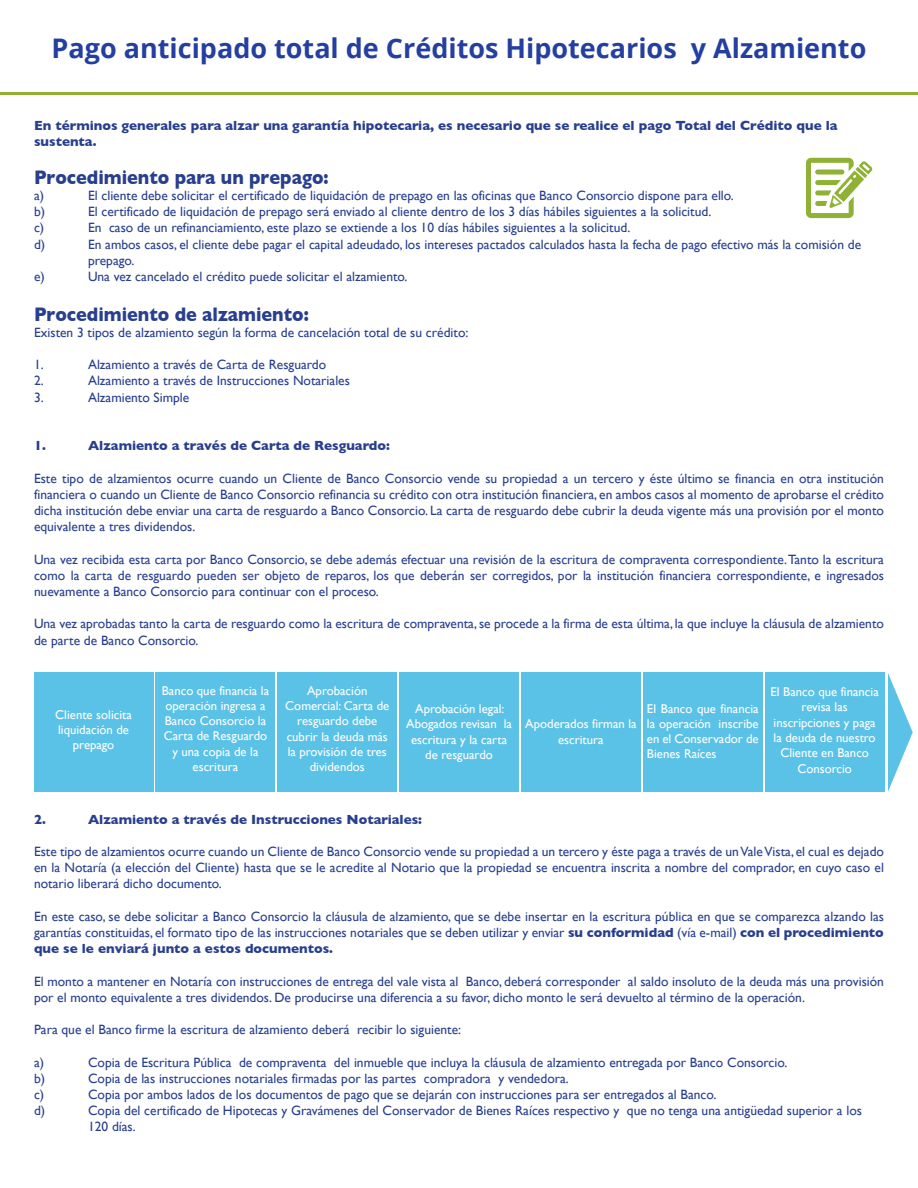
<style>
.page{position:relative;width:918px;height:1188px;background:#fff}
.page>*{position:absolute;margin:0;border:0;box-sizing:border-box;transform-origin:0 0}
.t1{font:700 27px "Open Sans";color:#243fa0}
.t2{font:700 19.95px "Gill Sans";color:#283f8e;scale:.9 1}
.t3{font:13.5px/16.2px "Gill Sans";color:#283f8e}
.t4{font:700 13.5px/16.2px "Gill Sans";color:#283f8e}
.t5{font:12.75px/15.3px "Gill Sans";color:#fff;text-align:center}
.s1{font-weight:700}
</style>
<div class="page">
<div style="left:765px;top:673px;width:119px;height:119px;background:#5bc2e7"></div>
<div style="left:643px;top:673px;width:119px;height:119px;background:#5bc2e7"></div>
<div style="left:521px;top:673px;width:120px;height:119px;background:#5bc2e7"></div>
<div style="left:400px;top:673px;width:119px;height:119px;background:#5bc2e7"></div>
<div style="left:278px;top:673px;width:119px;height:119px;background:#5bc2e7"></div>
<div style="left:156px;top:673px;width:119px;height:119px;background:#5bc2e7"></div>
<div style="left:34px;top:673px;width:119px;height:119px;background:#5bc2e7"></div>
<hr style="left:0;top:92px;width:918px;height:3px;background:#8fb235">
<svg style="left:806px;top:158px;width:66px;height:60px"></svg>
<svg style="left:888px;top:673px;width:25px;height:119px"></svg>
<h1 class="t1" style="left:52px;top:29px;width:816px">Pago anticipado total de Créditos Hipotecarios y Alzamiento</h1>
<p class="t4" style="left:34px;top:117px;width:805px">En términos generales para alzar una garantía hipotecaria, es necesario que se realice el pago Total del Crédito que la sustenta.</p>
<h2 class="t2" style="left:34px;top:165px;width:329px">Procedimiento para un prepago:</h2>
<p class="t3" style="left:34px;top:187px;width:12px">a)</p>
<p class="t3" style="left:88px;top:187px;width:647px">El cliente debe solicitar el certificado de liquidación de prepago en las oficinas que Banco Consorcio dispone para ello.</p>
<p class="t3" style="left:34px;top:203px;width:13px">b)</p>
<p class="t3" style="left:88px;top:203px;width:625px">El certificado de liquidación de prepago será enviado al cliente dentro de los 3 días hábiles siguientes a la solicitud.</p>
<p class="t3" style="left:34px;top:220px;width:12px">c)</p>
<p class="t3" style="left:88px;top:220px;width:544px">En caso de un refinanciamiento, este plazo se extiende a los 10 días hábiles siguientes a la solicitud.</p>
<p class="t3" style="left:34px;top:236px;width:13px">d)</p>
<p class="t3" style="left:88px;top:236px;width:775px">En ambos casos, el cliente debe pagar el capital adeudado, los intereses pactados calculados hasta la fecha de pago efectivo más la comisión de prepago.</p>
<p class="t3" style="left:34px;top:268px;width:12px">e)</p>
<p class="t3" style="left:88px;top:268px;width:321px">Una vez cancelado el crédito puede solicitar el alzamiento.</p>
<h2 class="t2" style="left:34px;top:302px;width:307px">Procedimiento de alzamiento:</h2>
<p class="t3" style="left:34px;top:324px;width:436px">Existen 3 tipos de alzamiento según la forma de cancelación total de su crédito:</p>
<p class="t3" style="left:34px;top:356px;width:11px">1.</p>
<p class="t3" style="left:88px;top:356px;width:240px">Alzamiento a través de Carta de Resguardo</p>
<p class="t3" style="left:34px;top:373px;width:11px">2.</p>
<p class="t3" style="left:88px;top:373px;width:263px">Alzamiento a través de Instrucciones Notariales</p>
<p class="t3" style="left:34px;top:389px;width:11px">3.</p>
<p class="t3" style="left:88px;top:389px;width:103px">Alzamiento Simple</p>
<p class="t4" style="left:34px;top:437px;width:13px">1.</p>
<p class="t4" style="left:88px;top:437px;width:303px">Alzamiento a través de Carta de Resguardo:</p>
<p class="t3" style="left:34px;top:470px;width:852px;text-align:justify">Este tipo de alzamientos ocurre cuando un Cliente de Banco Consorcio vende su propiedad a un tercero y éste último se financia en otra institución financiera o cuando un Cliente de Banco Consorcio refinancia su crédito con otra institución financiera, en ambos casos al momento de aprobarse el crédito dicha institución debe enviar una carta de resguardo a Banco Consorcio. La carta de resguardo debe cubrir la deuda vigente más una provisión por el monto equivalente a tres dividendos.</p>
<p class="t3" style="left:34px;top:551px;width:851px;text-align:justify">Una vez recibida esta carta por Banco Consorcio, se debe además efectuar una revisión de la escritura de compraventa correspondiente. Tanto la escritura como la carta de resguardo pueden ser objeto de reparos, los que deberán ser corregidos, por la institución financiera correspondiente, e ingresados nuevamente a Banco Consorcio para continuar con el proceso.</p>
<p class="t3" style="left:34px;top:616px;width:851px">Una vez aprobadas tanto la carta de resguardo como la escritura de compraventa, se procede a la firma de esta última, la que incluye la cláusula de alzamiento de parte de Banco Consorcio.</p>
<p class="t5" style="left:55px;top:707px;width:78px">Cliente solicita liquidación de prepago</p>
<p class="t5" style="left:162px;top:682px;width:109px">Banco que financia la operación ingresa a<br>Banco Consorcio la<br>Carta de Resguardo y una copia de la escritura</p>
<p class="t5" style="left:285px;top:683px;width:106px">Aprobación<br>Comercial: Carta de resguardo debe cubrir la deuda más la provisión de tres dividendos</p>
<p class="t5" style="left:406px;top:701px;width:107px">Aprobación legal:<br>Abogados revisan la escritura y la carta de resguardo</p>
<p class="t5" style="left:525px;top:716px;width:113px">Apoderados firman la escritura</p>
<p class="t5" style="left:647px;top:700px;width:113px;text-align:justify">El Banco que financia la operación inscribe en el Conservador de Bienes Raíces</p>
<p class="t5" style="left:771px;top:684px;width:110px">El Banco que financia revisa las inscripciones y paga la deuda de nuestro<br>Cliente en Banco<br>Consorcio</p>
<p class="t4" style="left:34px;top:811px;width:13px">2.</p>
<p class="t4" style="left:88px;top:811px;width:336px">Alzamiento a través de Instrucciones Notariales:</p>
<p class="t3" style="left:34px;top:843px;width:852px;text-align:justify">Este tipo de alzamientos ocurre cuando un Cliente de Banco Consorcio vende su propiedad a un tercero y éste paga a través de un Vale Vista, el cual es dejado en la Notaría (a elección del Cliente) hasta que se le acredite al Notario que la propiedad se encuentra inscrita a nombre del comprador, en cuyo caso el notario liberará dicho documento.</p>
<p class="t3" style="left:34px;top:908px;width:852px;text-align:justify">En este caso, se debe solicitar a Banco Consorcio la cláusula de alzamiento, que se debe insertar en la escritura pública en que se comparezca alzando las garantías constituidas, el formato tipo de las instrucciones notariales que se deben utilizar y enviar <span class="s1">su conformidad</span> (vía e-mail) <span class="s1">con el procedimiento que se le enviará junto a estos documentos.</span></p>
<p class="t3" style="left:34px;top:973px;width:852px">El monto a mantener en Notaría con instrucciones de entrega del vale vista al Banco, deberá corresponder al saldo insoluto de la deuda más una provisión por el monto equivalente a tres dividendos. De producirse una diferencia a su favor, dicho monto le será devuelto al término de la operación.</p>
<p class="t3" style="left:34px;top:1021px;width:429px">Para que el Banco firme la escritura de alzamiento deberá recibir lo siguiente:</p>
<p class="t3" style="left:34px;top:1054px;width:12px">a)</p>
<p class="t3" style="left:88px;top:1054px;width:701px">Copia de Escritura Pública de compraventa del inmueble que incluya la cláusula de alzamiento entregada por Banco Consorcio.</p>
<p class="t3" style="left:34px;top:1070px;width:13px">b)</p>
<p class="t3" style="left:88px;top:1070px;width:482px">Copia de las instrucciones notariales firmadas por las partes compradora y vendedora.</p>
<p class="t3" style="left:34px;top:1086px;width:12px">c)</p>
<p class="t3" style="left:88px;top:1086px;width:630px">Copia por ambos lados de los documentos de pago que se dejarán con instrucciones para ser entregados al Banco.</p>
<p class="t3" style="left:34px;top:1102px;width:13px">d)</p>
<p class="t3" style="left:88px;top:1102px;width:775px">Copia del certificado de Hipotecas y Gravámenes del Conservador de Bienes Raíces respectivo y que no tenga una antigüedad superior a los<br>120 días.</p>
</div>
